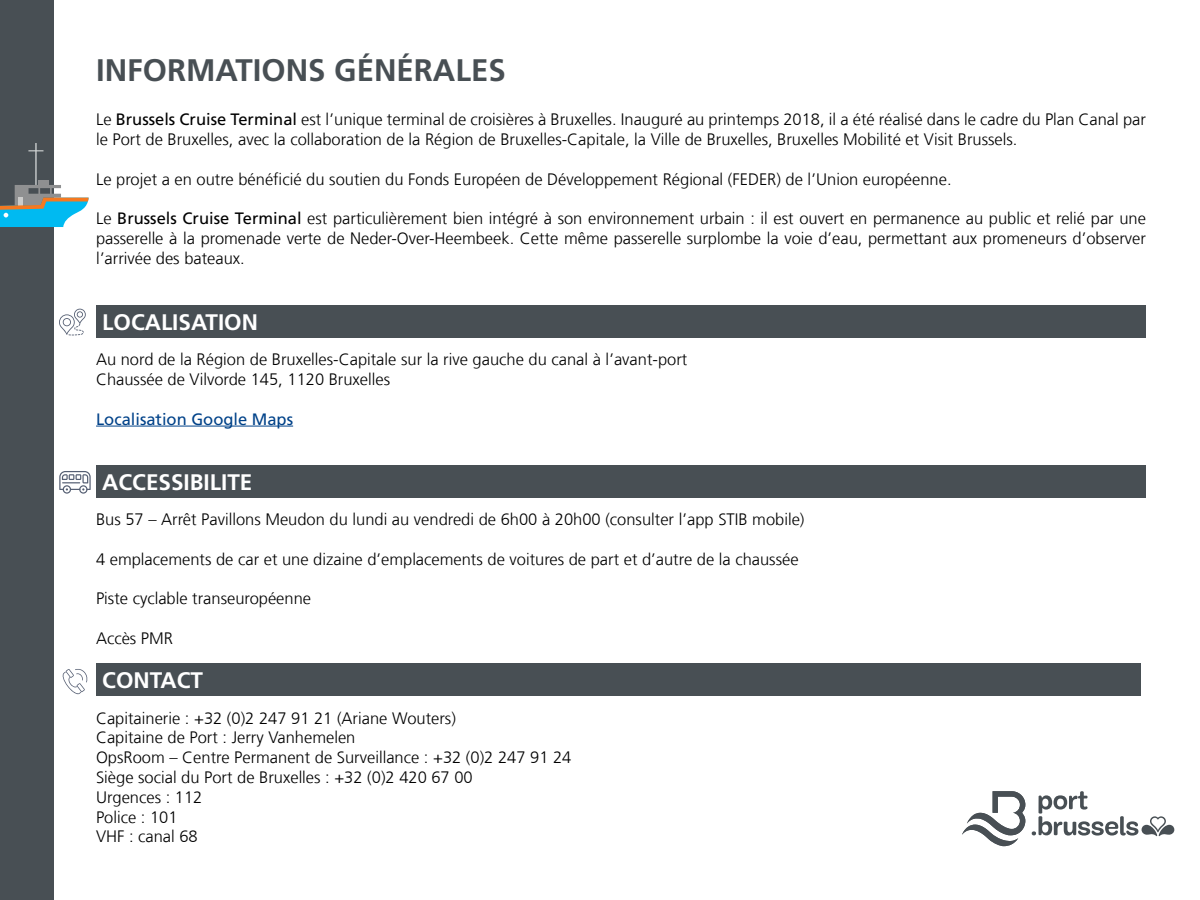
<style>
.page{position:relative;width:1200px;height:900px;background:#fff}
.page>*{position:absolute;margin:0;border:0;box-sizing:border-box;transform-origin:0 0}
.t1{font:700 31.2px "Frutiger LT Com";color:#484f54}
.t2{font:700 22.5px "Frutiger LT Com";color:#fff}
.t3{font:300 16.5px/19.8px "Frutiger LT Com";color:#000}
.t4{font:16.5px "Frutiger LT Com";color:#004289}
.s1{font-weight:400}
</style>
<div class="page">
<div style="left:0;top:0;width:54px;height:900px;background:#484f54"></div>
<svg style="left:0;top:143px;width:89px;height:84px"></svg>
<svg style="left:59px;top:309px;width:27px;height:26px"></svg>
<svg style="left:59px;top:471px;width:32px;height:23px"></svg>
<svg style="left:962px;top:791px;width:63px;height:55px"></svg>
<svg style="left:1032px;top:791px;width:142px;height:45px"></svg>
<svg style="left:62px;top:669px;width:26px;height:25px"></svg>
<div style="left:96px;top:305px;width:1050px;height:33px;background:#484f54"></div>
<hr style="left:96px;top:426px;width:197px;height:1px;background:#004289">
<div style="left:96px;top:465px;width:1050px;height:33px;background:#484f54"></div>
<div style="left:96px;top:664px;width:1044px;height:32px;background:#484f54"></div>
<h1 class="t1" style="left:96px;top:51px;width:411px">INFORMATIONS GÉNÉRALES</h1>
<p class="t3" style="left:96px;top:110px;width:1051px">Le <span class="s1">Brussels Cruise Terminal</span> est l’unique terminal de croisières à Bruxelles. Inauguré au printemps 2018, il a été réalisé dans le cadre du Plan Canal par le Port de Bruxelles, avec la collaboration de la Région de Bruxelles-Capitale, la Ville de Bruxelles, Bruxelles Mobilité et Visit Brussels.</p>
<p class="t3" style="left:96px;top:169px;width:857px">Le projet a en outre bénéficié du soutien du Fonds Européen de Développement Régional (FEDER) de l’Union européenne.</p>
<p class="t3" style="left:96px;top:209px;width:1052px;text-align:justify">Le <span class="s1">Brussels Cruise Terminal</span> est particulièrement bien intégré à son environnement urbain : il est ouvert en permanence au public et relié par une passerelle à la promenade verte de Neder-Over-Heembeek. Cette même passerelle surplombe la voie d’eau, permettant aux promeneurs d’observer l’arrivée des bateaux.</p>
<h2 class="t2" style="left:102px;top:309px;width:157px">LOCALISATION</h2>
<p class="t3" style="left:96px;top:350px;width:593px">Au nord de la Région de Bruxelles-Capitale sur la rive gauche du canal à l’avant-port<br>Chaussée de Vilvorde 145, 1120 Bruxelles</p>
<p class="t4" style="left:96px;top:409px;width:199px">Localisation Google Maps</p>
<h2 class="t2" style="left:102px;top:468px;width:152px">ACCESSIBILITE</h2>
<p class="t3" style="left:96px;top:509px;width:710px">Bus 57 – Arrêt Pavillons Meudon du lundi au vendredi de 6h00 à 20h00 (consulter l’app STIB mobile)</p>
<p class="t3" style="left:96px;top:549px;width:704px">4 emplacements de car et une dizaine d’emplacements de voitures de part et d’autre de la chaussée</p>
<p class="t3" style="left:96px;top:588px;width:217px">Piste cyclable transeuropéenne</p>
<p class="t3" style="left:96px;top:628px;width:79px">Accès PMR</p>
<h2 class="t2" style="left:102px;top:667px;width:102px">CONTACT</h2>
<p class="t3" style="left:96px;top:708px;width:477px">Capitainerie : +32 (0)2 247 91 21 (Ariane Wouters)<br>Capitaine de Port : Jerry Vanhemelen<br>OpsRoom – Centre Permanent de Surveillance : +32 (0)2 247 91 24<br>Siège social du Port de Bruxelles : +32 (0)2 420 67 00<br>Urgences : 112<br>Police : 101<br>VHF : canal 68</p>
</div>
